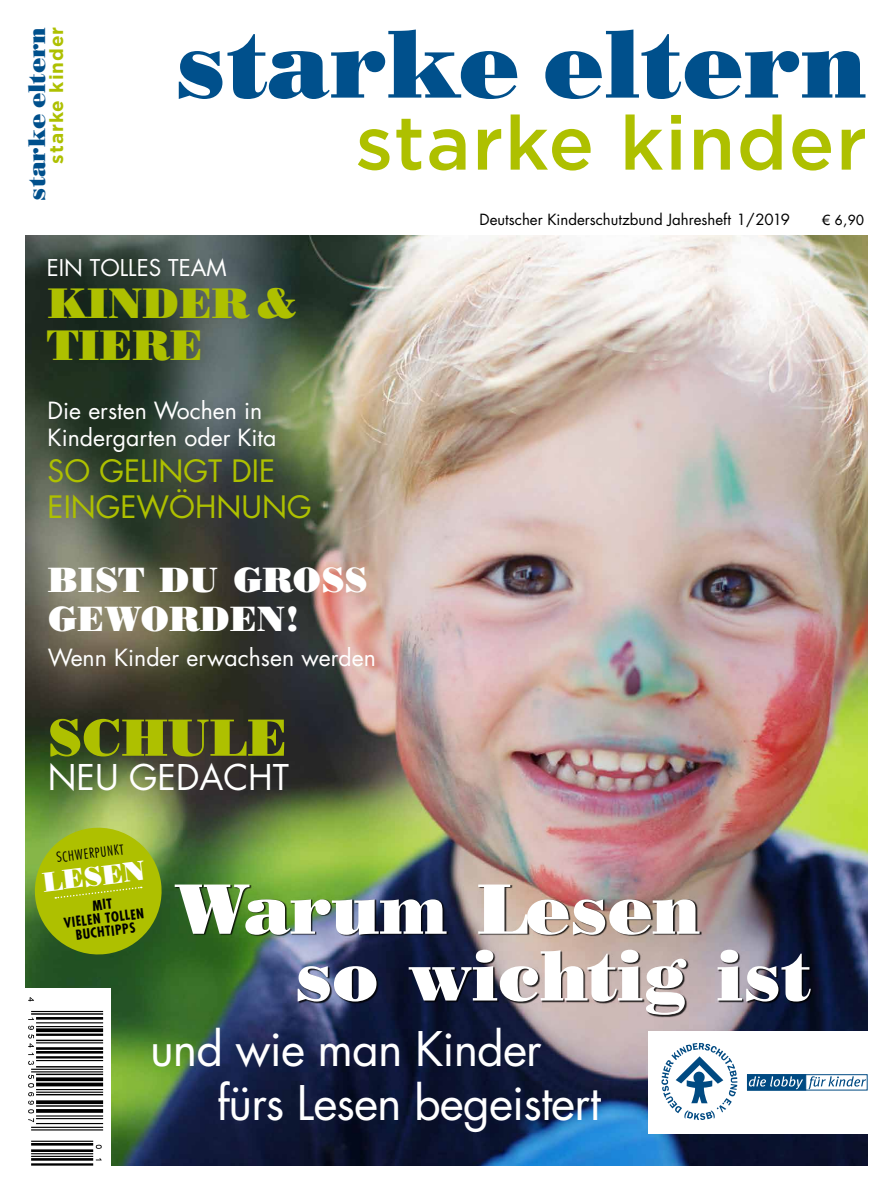
<style>
.page{position:relative;width:893px;height:1191px;background:#fff}
.page>*{position:absolute;margin:0;border:0;box-sizing:border-box;transform-origin:0 0}
.t1{font:700 94.2px "Poster Bodoni";color:#00508c}
.t2{font:500 75.45px "Gotham";letter-spacing:.02em;color:#aec000}
.t3{font:700 69.45px/66.8px "Poster Bodoni";letter-spacing:-.01em;color:#fff}
.t4{font:700 51px "Poster Bodoni";color:#aec000}
.t5{font:46.35px/54px "Futura LT";letter-spacing:-.02em;color:#fff}
.t6{font:700 42px/42px "Poster Bodoni";color:#aec000}
.t7{font:700 34.5px/39px "Poster Bodoni";color:#fff}
.t8{font:34.5px "Futura LT";color:#fff}
.t9{font:30px/36px "Futura LT";color:#aec000}
.t10{font:700 27px "Poster Bodoni";color:#fff}
.t11{font:700 23.55px "Poster Bodoni";color:#00508c}
.t12{font:23.1px/27px "Futura LT";color:#fff}
.t13{font:22.5px "Futura LT";color:#fff}
.t14{font:700 18.9px "Gotham";letter-spacing:.05em;color:#aec000}
.t15{font:15px "Futura LT";color:#000}
.t16{font:700 condensed 13.5px/13.5px "Futura LT";color:#000;text-align:center}
.t17{font:300 condensed 13.5px "Futura LT";color:#000}
.t18{font:13.5px "Futura LT";color:#000}
</style>
<div class="page">
<img style="left:25px;top:235px;width:842px;height:930px">
<div style="left:0;top:988px;width:111px;height:187px;background:#fff"></div>
<img style="left:28px;top:997px;width:76px;height:169px">
<div style="left:648px;top:1031px;width:228px;height:102px;background:#fff"></div>
<svg style="left:661px;top:1042px;width:77px;height:78px"></svg>
<svg style="left:806px;top:1074px;width:61px;height:16px"></svg>
<div style="left:747px;top:1074px;width:59px;height:16px;background:#004a82"></div>
<svg style="left:749px;top:1076px;width:117px;height:13px"></svg>
<div style="left:175px;top:885px;width:638px;height:132px;background:#000;opacity:.85"></div>
<svg style="left:31px;top:824px;width:134px;height:134px;background:#95af12"></svg>
<p class="t11" style="left:23px;top:200px;width:175px;rotate:-90deg">starke eltern</p>
<p class="t14" style="left:46px;top:163px;width:138px;rotate:-90deg">starke kinder</p>
<h1 class="t1" style="left:174px;top:9px;width:694px">starke eltern</h1>
<h2 class="t2" style="left:355px;top:100px;width:513px">starke kinder</h2>
<p class="t15" style="left:480px;top:209px;width:312px">Deutscher Kinderschutzbund Jahresheft 1/2019</p>
<p class="t18" style="left:822px;top:211px;width:43px">€ 6,90</p>
<p class="t13" style="left:47px;top:253px;width:181px">EIN TOLLES TEAM</p>
<h3 class="t6" style="left:47px;top:282px;width:251px">KINDER &amp;<br>TIERE</h3>
<p class="t12" style="left:48px;top:397px;width:230px">Die ersten Wochen in<br>Kindergarten oder Kita</p>
<p class="t9" style="left:48px;top:453px;width:266px">SO GELINGT DIE<br>EINGEWÖHNUNG</p>
<h3 class="t7" style="left:48px;top:560px;width:321px">BIST DU GROSS<br>GEWORDEN!</h3>
<p class="t12" style="left:48px;top:644px;width:330px">Wenn Kinder erwachsen werden</p>
<h3 class="t4" style="left:48px;top:707px;width:241px">SCHULE</h3>
<h3 class="t8" style="left:48px;top:755px;width:243px">NEU GEDACHT</h3>
<p class="t17" style="left:56px;top:849px;width:69px;rotate:-7deg">SCHWERPUNKT</p>
<p class="t10" style="left:41px;top:866px;width:105px;rotate:-7deg">LESEN</p>
<p class="t16" style="left:61px;top:902px;width:82px;rotate:-7deg">MIT<br>VIELEN TOLLEN<br>BUCHTIPPS</p>
<h3 class="t3" style="left:294px;top:876px;width:519px;text-indent:-121px">Warum Lesen<br>so wichtig ist</h3>
<h3 class="t5" style="left:217px;top:1022px;width:386px;text-indent:-67px">und wie man Kinder fürs Lesen begeistert</h3>
</div>
